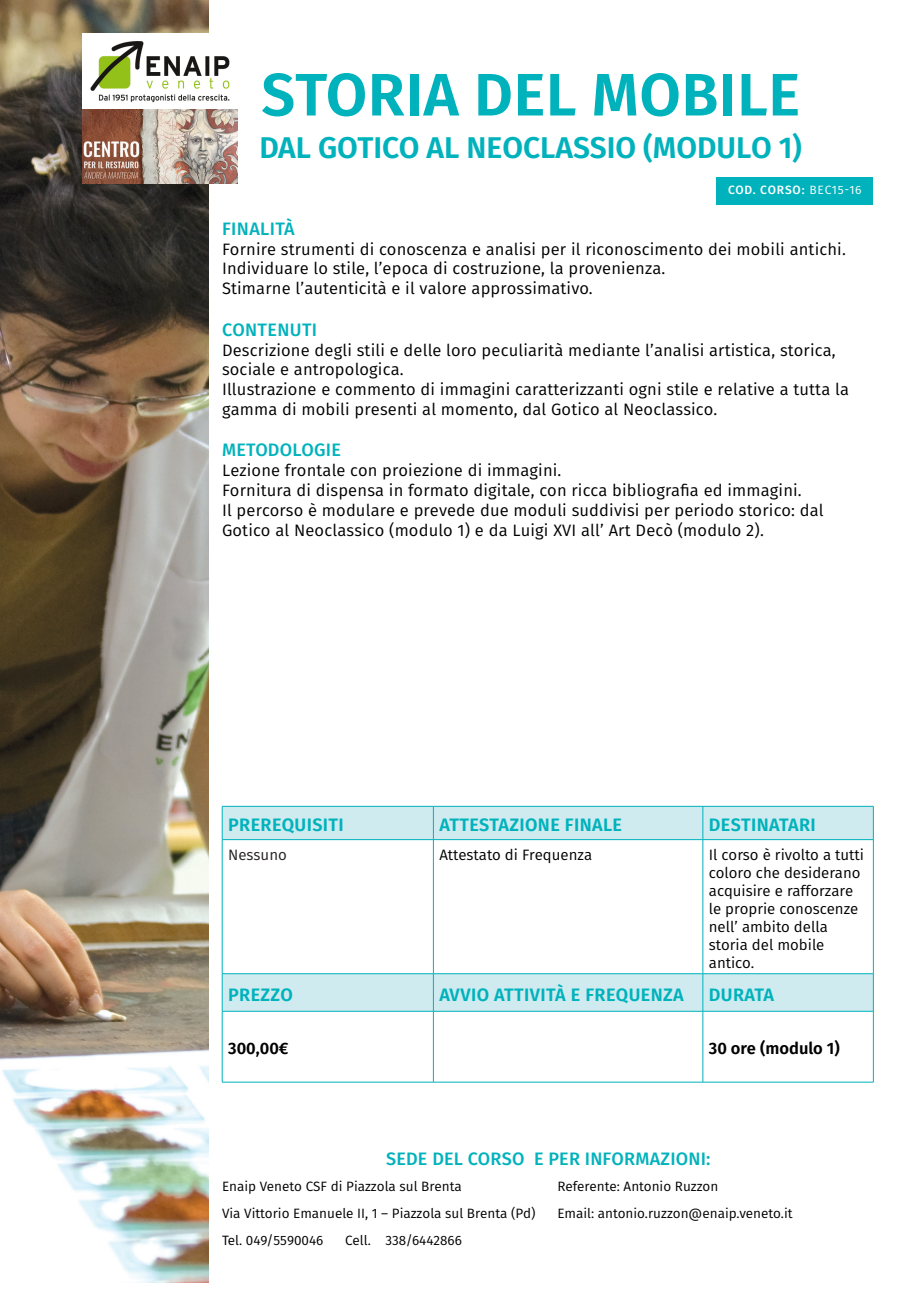
<style>
.page{position:relative;width:919px;height:1289px;background:#fff}
.page>*{position:absolute;margin:0;border:0;box-sizing:border-box;transform-origin:0 0}
.t1{font:600 60px "Fira Sans";letter-spacing:.01em;color:#00b2bc}
.t2{font:600 30px "Fira Sans";color:#00b2bc}
.t3{font:600 18px "Fira Sans";letter-spacing:.02em;color:#00b2bc}
.t4{font:500 18px "Fira Sans";letter-spacing:.01em;color:#00b2bc}
.t5{font:16.5px/19.8px "Fira Sans";letter-spacing:.01em;color:#000}
.t6{font:600 16.5px "Fira Sans";color:#000}
.t7{font:15px/18px "Fira Sans";color:#000}
.t8{font:15px "Fira Sans";color:#231f20}
.t9{font:13.5px "Fira Sans";color:#000}
.t10{font:500 12px "Fira Sans";letter-spacing:.07em;color:#fff}
.s1{font-weight:400}
</style>
<div class="page">
<div style="left:716px;top:177px;width:157px;height:27px;background:#00b2bc"></div>
<svg style="left:223px;top:807px;width:650px;height:204px"></svg>
<hr style="left:222px;top:806px;width:211px;height:1px;background:#00b2bc">
<hr style="left:222px;top:806px;width:1px;height:33px;background:#00b2bc">
<hr style="left:433px;top:806px;width:269px;height:1px;background:#00b2bc">
<hr style="left:433px;top:806px;width:1px;height:33px;background:#00b2bc">
<hr style="left:702px;top:806px;width:171px;height:1px;background:#00b2bc">
<hr style="left:702px;top:806px;width:1px;height:33px;background:#00b2bc">
<hr style="left:873px;top:806px;width:1px;height:33px;background:#00b2bc">
<hr style="left:222px;top:839px;width:211px;height:1px;background:#00b2bc">
<hr style="left:222px;top:839px;width:1px;height:134px;background:#00b2bc">
<hr style="left:433px;top:839px;width:269px;height:1px;background:#00b2bc">
<hr style="left:433px;top:839px;width:1px;height:134px;background:#00b2bc">
<hr style="left:702px;top:839px;width:171px;height:1px;background:#00b2bc">
<hr style="left:702px;top:839px;width:1px;height:134px;background:#00b2bc">
<hr style="left:873px;top:839px;width:1px;height:134px;background:#00b2bc">
<hr style="left:222px;top:973px;width:211px;height:1px;background:#00b2bc">
<hr style="left:222px;top:973px;width:1px;height:38px;background:#00b2bc">
<hr style="left:433px;top:973px;width:269px;height:1px;background:#00b2bc">
<hr style="left:433px;top:973px;width:1px;height:38px;background:#00b2bc">
<hr style="left:702px;top:973px;width:171px;height:1px;background:#00b2bc">
<hr style="left:702px;top:973px;width:1px;height:38px;background:#00b2bc">
<hr style="left:873px;top:973px;width:1px;height:38px;background:#00b2bc">
<hr style="left:222px;top:1011px;width:211px;height:1px;background:#00b2bc">
<hr style="left:222px;top:1011px;width:1px;height:70px;background:#00b2bc">
<hr style="left:433px;top:1011px;width:269px;height:1px;background:#00b2bc">
<hr style="left:433px;top:1011px;width:1px;height:70px;background:#00b2bc">
<hr style="left:702px;top:1011px;width:171px;height:1px;background:#00b2bc">
<hr style="left:702px;top:1011px;width:1px;height:70px;background:#00b2bc">
<hr style="left:873px;top:1011px;width:1px;height:70px;background:#00b2bc">
<hr style="left:222px;top:1081px;width:211px;height:1px;background:#00b2bc">
<hr style="left:433px;top:1081px;width:269px;height:1px;background:#00b2bc">
<hr style="left:702px;top:1081px;width:171px;height:1px;background:#00b2bc">
<img style="left:0;top:0;width:208px;height:1282px">
<img style="left:82px;top:34px;width:156px;height:149px">
<p class="t1" style="left:261px;top:45px;width:540px">STORIA DEL MOBILE</p>
<p class="t2" style="left:259px;top:122px;width:544px">DAL GOTICO AL NEOCLASSIO (MODULO 1)</p>
<p class="t10" style="left:728px;top:181px;width:135px">COD. CORSO: <span class="s1">BEC15-16</span></p>
<p class="t4" style="left:222px;top:214px;width:74px">FINALITÀ</p>
<p class="t5" style="left:222px;top:239px;width:625px">Fornire strumenti di conoscenza e analisi per il riconoscimento dei mobili antichi.</p>
<p class="t5" style="left:222px;top:258px;width:445px">Individuare lo stile, l’epoca di costruzione, la provenienza.</p>
<p class="t5" style="left:222px;top:278px;width:372px">Stimarne l’autenticità e il valore approssimativo.</p>
<p class="t4" style="left:222px;top:315px;width:97px">CONTENUTI</p>
<p class="t5" style="left:222px;top:339px;width:615px">Descrizione degli stili e delle loro peculiarità mediante l’analisi artistica, storica, sociale e antropologica.</p>
<p class="t5" style="left:222px;top:379px;width:628px">Illustrazione e commento di immagini caratterizzanti ogni stile e relative a tutta la gamma di mobili presenti al momento, dal Gotico al Neoclassico.</p>
<p class="t4" style="left:222px;top:435px;width:120px">METODOLOGIE</p>
<p class="t5" style="left:222px;top:460px;width:341px">Lezione frontale con proiezione di immagini.</p>
<p class="t5" style="left:222px;top:480px;width:581px">Fornitura di dispensa in formato digitale, con ricca bibliografia ed immagini.</p>
<p class="t5" style="left:222px;top:500px;width:603px">Il percorso è modulare e prevede due moduli suddivisi per periodo storico: dal<br>Gotico al Neoclassico (modulo 1) e da Luigi XVI all’ Art Decò (modulo 2).</p>
<p class="t3" style="left:228px;top:810px;width:117px">PREREQUISITI</p>
<p class="t3" style="left:439px;top:810px;width:184px">ATTESTAZIONE FINALE</p>
<p class="t3" style="left:708px;top:810px;width:108px">DESTINATARI</p>
<p class="t8" style="left:228px;top:843px;width:60px">Nessuno</p>
<p class="t7" style="left:439px;top:845px;width:154px">Attestato di Frequenza</p>
<p class="t7" style="left:708px;top:845px;width:157px">Il corso è rivolto a tutti coloro che desiderano acquisire e rafforzare le proprie conoscenze nell’ ambito della storia del mobile antico.</p>
<p class="t3" style="left:228px;top:979px;width:66px">PREZZO</p>
<p class="t3" style="left:439px;top:979px;width:246px">AVVIO ATTIVITÀ E FREQUENZA</p>
<p class="t3" style="left:708px;top:979px;width:67px">DURATA</p>
<p class="t6" style="left:228px;top:1035px;width:62px">300,00€</p>
<p class="t6" style="left:708px;top:1035px;width:132px">30 ore (modulo 1)</p>
<p class="t4" style="left:386px;top:1144px;width:326px">SEDE DEL CORSO E PER INFORMAZIONI:</p>
<p class="t9" style="left:222px;top:1176px;width:241px">Enaip Veneto CSF di Piazzola sul Brenta</p>
<p class="t9" style="left:222px;top:1203px;width:315px">Via Vittorio Emanuele II, 1 – Piazzola sul Brenta (Pd)</p>
<p class="t9" style="left:222px;top:1230px;width:103px">Tel. 049/5590046</p>
<p class="t9" style="left:345px;top:1230px;width:118px">Cell. 338/6442866</p>
<p class="t9" style="left:557px;top:1176px;width:162px">Referente: Antonio Ruzzon</p>
<p class="t9" style="left:557px;top:1203px;width:237px">Email: antonio.ruzzon@enaip.veneto.it</p>
</div>
